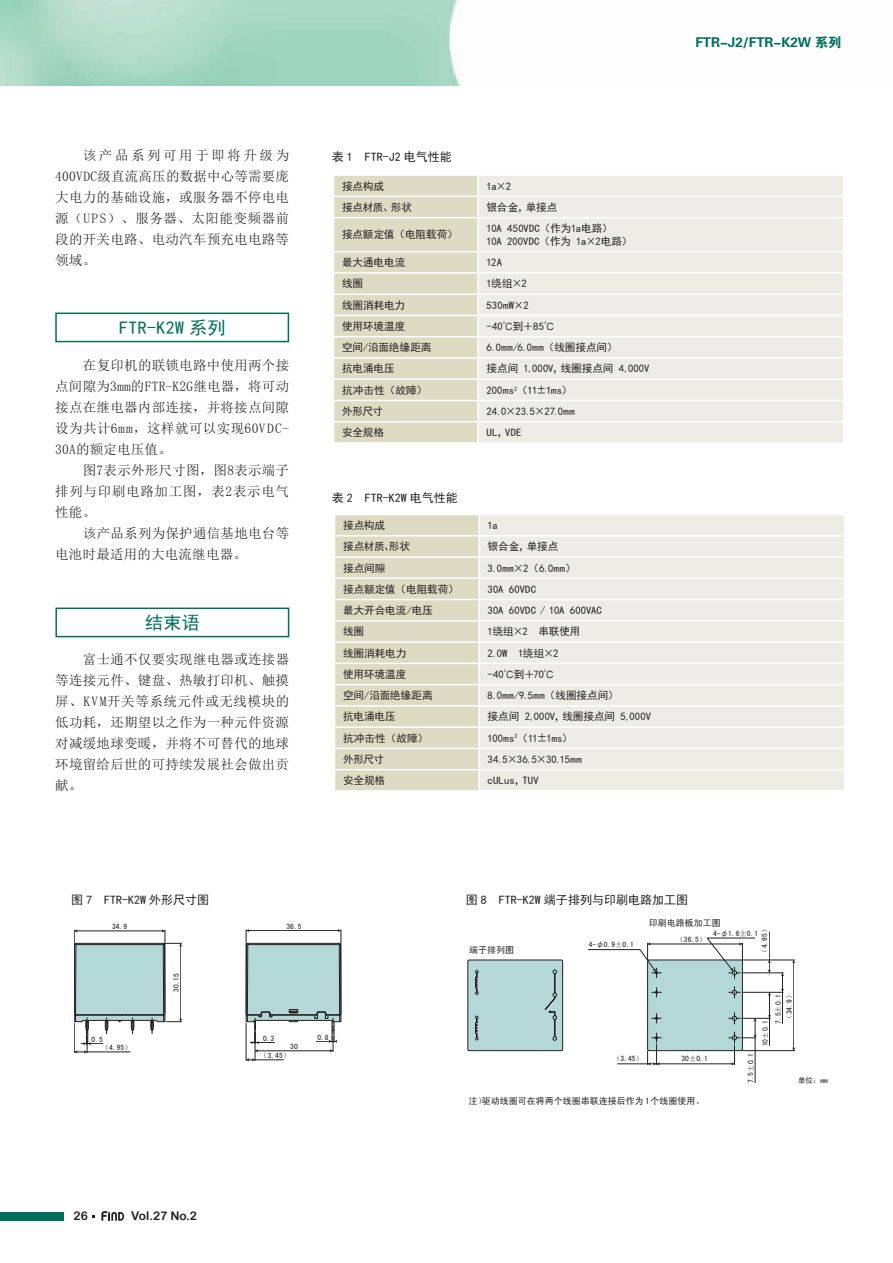
<style>
.page{position:relative;width:893px;height:1263px;background:#fff}
.page>*{position:absolute;margin:0;border:0;box-sizing:border-box;transform-origin:0 0}
.t1{font:18px "Sim Hei";letter-spacing:.02em;color:#00705d}
.t2{font:13.5px/21px "Sim Sun";letter-spacing:.02em;color:#231f20;text-align:justify}
.t3{font:13.5px "FZDHTJW GB1 0";color:#00705d}
.t4{font:12px "Sim Hei";color:#231f20}
.t5{font:12px "Arial Rounded MT Bold";color:#231f20}
.t6{font:10.65px/13.8px "Sim Hei";color:#231f20}
.t7{font:9px "Sim Hei";color:#231f20}
.t8{font:7.5px/7.8px "Sim Hei";color:#231f20}
.s1{font-family:"Gothic BBB Pro Medium 83 pv RKSJ H"}
</style>
<div class="page">
<svg style="left:101px;top:1211px;width:23px;height:10px"></svg>
<div style="left:0;top:1212px;width:64px;height:8px;background:#00705d"></div>
<hr style="left:341px;top:929px;width:1px;height:85px;background:#231f20">
<svg style="left:246px;top:929px;width:95px;height:132px"></svg>
<svg style="left:74px;top:929px;width:109px;height:125px"></svg>
<img style="left:0;top:0;width:462px;height:85px">
<div style="left:55px;top:607px;width:234px;height:30px;border:2px solid #00705d"></div>
<div style="left:55px;top:313px;width:234px;height:29px;border:2px solid #00705d"></div>
<hr style="left:794px;top:960px;width:1px;height:91px;background:#231f20">
<hr style="left:782px;top:973px;width:1px;height:51px;background:#231f20">
<hr style="left:769px;top:931px;width:1px;height:42px;background:#231f20">
<hr style="left:755px;top:1018px;width:1px;height:65px;background:#231f20">
<hr style="left:742px;top:960px;width:53px;height:1px;background:#231f20">
<hr style="left:742px;top:972px;width:42px;height:1px;background:#231f20">
<hr style="left:742px;top:992px;width:42px;height:1px;background:#231f20">
<hr style="left:742px;top:1050px;width:53px;height:1px;background:#231f20">
<svg style="left:588px;top:938px;width:183px;height:127px"></svg>
<svg style="left:468px;top:960px;width:95px;height:91px;background:#abcdcd"></svg>
<div style="left:479px;top:176px;width:364px;height:266px;background:#eeede5"></div>
<hr style="left:478px;top:196px;width:366px;height:1px;background:#fff">
<hr style="left:478px;top:217px;width:366px;height:1px;background:#fff">
<hr style="left:478px;top:251px;width:366px;height:1px;background:#fff">
<hr style="left:478px;top:272px;width:366px;height:2px;background:#fff">
<hr style="left:478px;top:293px;width:366px;height:2px;background:#fff">
<hr style="left:478px;top:315px;width:366px;height:1px;background:#fff">
<hr style="left:478px;top:336px;width:366px;height:1px;background:#fff">
<hr style="left:478px;top:357px;width:366px;height:2px;background:#fff">
<hr style="left:478px;top:378px;width:366px;height:2px;background:#fff">
<hr style="left:478px;top:400px;width:366px;height:1px;background:#fff">
<svg style="left:334px;top:176px;width:144px;height:266px;background:#dfddc7"></svg>
<hr style="left:478px;top:421px;width:366px;height:1px;background:#fff">
<hr style="left:477px;top:422px;width:2px;height:20px;background:#fff">
<div style="left:480px;top:515px;width:364px;height:275px;background:#eeede5"></div>
<hr style="left:479px;top:535px;width:367px;height:1px;background:#fff">
<hr style="left:479px;top:556px;width:367px;height:2px;background:#fff">
<hr style="left:479px;top:577px;width:367px;height:2px;background:#fff">
<hr style="left:479px;top:599px;width:367px;height:1px;background:#fff">
<hr style="left:479px;top:620px;width:367px;height:2px;background:#fff">
<hr style="left:479px;top:641px;width:367px;height:2px;background:#fff">
<hr style="left:479px;top:663px;width:367px;height:1px;background:#fff">
<hr style="left:479px;top:684px;width:367px;height:1px;background:#fff">
<hr style="left:479px;top:705px;width:367px;height:2px;background:#fff">
<hr style="left:479px;top:726px;width:367px;height:2px;background:#fff">
<hr style="left:479px;top:748px;width:367px;height:1px;background:#fff">
<svg style="left:335px;top:515px;width:144px;height:275px;background:#dfddc7"></svg>
<hr style="left:479px;top:769px;width:367px;height:1px;background:#fff">
<hr style="left:478px;top:770px;width:2px;height:20px;background:#fff">
<p class="t2" style="left:55px;top:144px;width:235px;text-indent:28px">该产品系列可用于即将升级为400VDC级直流高压的数据中心等需要庞大电力的基础设施，或服务器不停电电源（UPS）、服务器、太阳能变频器前段的开关电路、电动汽车预充电电路等领域。</p>
<h1 class="t1" style="left:119px;top:318px;width:108px">FTR-K2W 系列</h1>
<p class="t2" style="left:55px;top:354px;width:235px;text-indent:28px">在复印机的联锁电路中使用两个接点间隙为3mm的FTR-K2G继电器，将可动接点在继电器内部连接，并将接点间隙设为共计6mm，这样就可以实现60VDC-30A的额定电压值。</p>
<p class="t2" style="left:55px;top:459px;width:235px;text-indent:28px">图7表示外形尺寸图，图8表示端子排列与印刷电路加工图，表2表示电气性能。</p>
<p class="t2" style="left:55px;top:522px;width:235px;text-indent:28px">该产品系列为保护通信基地电台等电池时最适用的大电流继电器。</p>
<h1 class="t1" style="left:145px;top:613px;width:56px">结束语</h1>
<p class="t2" style="left:55px;top:648px;width:235px;text-indent:28px">富士通不仅要实现继电器或连接器等连接元件、键盘、热敏打印机、触摸屏、KVM开关等系统元件或无线模块的低功耗，还期望以之作为一种元件资源对减缓地球变暖，并将不可替代的地球环境留给后世的可持续发展社会做出贡献。</p>
<p class="t4" style="left:332px;top:151px;width:121px">表 1　FTR-J2 电气性能</p>
<p class="t6" style="left:342px;top:179px;width:43px">接点构成</p>
<p class="t6" style="left:487px;top:179px;width:26px">1a×2</p>
<p class="t6" style="left:342px;top:200px;width:72px">接点材质、形状</p>
<p class="t6" style="left:487px;top:200px;width:72px">银合金，单接点</p>
<p class="t6" style="left:342px;top:228px;width:117px">接点额定值 （电阻载荷）</p>
<p class="t6" style="left:487px;top:221px;width:147px">10A 450VDC （作为1a电路）<br>10A 200VDC （作为 1a×2电路）</p>
<p class="t6" style="left:342px;top:255px;width:65px">最大通电电流</p>
<p class="t6" style="left:487px;top:255px;width:17px">12A</p>
<p class="t6" style="left:342px;top:277px;width:23px">线圈</p>
<p class="t6" style="left:487px;top:277px;width:42px">1绕组×2</p>
<p class="t6" style="left:342px;top:298px;width:65px">线圈消耗电力</p>
<p class="t6" style="left:487px;top:298px;width:44px">530mW×2</p>
<p class="t6" style="left:342px;top:319px;width:65px">使用环境温度</p>
<p class="t6" style="left:487px;top:319px;width:69px">-40℃到＋85℃</p>
<p class="t6" style="left:342px;top:340px;width:91px">空间/沿面绝缘距离</p>
<p class="t6" style="left:487px;top:340px;width:132px">6.0mm/6.0mm （线圈接点间）</p>
<p class="t6" style="left:342px;top:362px;width:54px">抗电涌电压</p>
<p class="t6" style="left:487px;top:362px;width:164px">接点间 1,000V，线圈接点间 4,000V</p>
<p class="t6" style="left:342px;top:383px;width:87px">抗冲击性 （故障）</p>
<p class="t6" style="left:487px;top:383px;width:87px">200ms<sup>2</sup> （11±1ms）</p>
<p class="t6" style="left:342px;top:404px;width:43px">外形尺寸</p>
<p class="t6" style="left:487px;top:404px;width:90px">24.0×23.5×27.0mm</p>
<p class="t6" style="left:342px;top:426px;width:43px">安全规格</p>
<p class="t6" style="left:487px;top:426px;width:36px">UL，VDE</p>
<p class="t4" style="left:332px;top:491px;width:127px">表 2　FTR-K2W 电气性能</p>
<p class="t6" style="left:343px;top:518px;width:43px">接点构成</p>
<p class="t6" style="left:488px;top:518px;width:12px">1a</p>
<p class="t6" style="left:343px;top:540px;width:69px">接点材质、形状</p>
<p class="t6" style="left:488px;top:540px;width:72px">银合金，单接点</p>
<p class="t6" style="left:343px;top:561px;width:44px">接点间隙</p>
<p class="t6" style="left:488px;top:561px;width:90px">3.0mm×2 （6.0mm）</p>
<p class="t6" style="left:343px;top:582px;width:117px">接点额定值 （电阻载荷）</p>
<p class="t6" style="left:488px;top:582px;width:50px">30A 60VDC</p>
<p class="t6" style="left:343px;top:603px;width:92px">最大开合电流/电压</p>
<p class="t6" style="left:488px;top:603px;width:116px">30A 60VDC / 10A 600VAC</p>
<p class="t6" style="left:343px;top:625px;width:23px">线圈</p>
<p class="t6" style="left:488px;top:625px;width:94px">1绕组×2 串联使用</p>
<p class="t6" style="left:343px;top:646px;width:65px">线圈消耗电力</p>
<p class="t6" style="left:488px;top:646px;width:72px">2.0W 1绕组×2</p>
<p class="t6" style="left:343px;top:667px;width:65px">使用环境温度</p>
<p class="t6" style="left:488px;top:667px;width:68px">-40℃到＋70℃</p>
<p class="t6" style="left:343px;top:688px;width:91px">空间/沿面绝缘距离</p>
<p class="t6" style="left:488px;top:688px;width:132px">8.0mm/9.5mm （线圈接点间）</p>
<p class="t6" style="left:343px;top:710px;width:54px">抗电涌电压</p>
<p class="t6" style="left:488px;top:710px;width:165px">接点间 2,000V，线圈接点间 5,000V</p>
<p class="t6" style="left:343px;top:731px;width:87px">抗冲击性 （故障）</p>
<p class="t6" style="left:488px;top:731px;width:86px">100ms<sup>2</sup>（11±1ms）</p>
<p class="t6" style="left:343px;top:752px;width:43px">外形尺寸</p>
<p class="t6" style="left:488px;top:752px;width:96px">34.5×36.5×30.15mm</p>
<p class="t6" style="left:343px;top:773px;width:43px">安全规格</p>
<p class="t6" style="left:488px;top:773px;width:53px">cULus，TUV</p>
<p class="t3" style="left:695px;top:35px;width:148px">FTR-J2/FTR-K2W 系列</p>
<p class="t4" style="left:71px;top:893px;width:139px">图 7　FTR-K2W 外形尺寸图</p>
<p class="t4" style="left:466px;top:893px;width:223px">图 8　FTR-K2W 端子排列与印刷电路加工图</p>
<p class="t8" style="left:112px;top:922px;width:16px">34.9</p>
<p class="t8" style="left:287px;top:922px;width:16px">36.5</p>
<p class="t8" style="left:102px;top:1035px;width:31px;text-indent:-10px">0.5<br>（4.95）</p>
<p class="t8" style="left:172px;top:992px;width:20px;rotate:-90deg">30.15</p>
<p class="t8" style="left:263px;top:1034px;width:13px">0.3</p>
<p class="t8" style="left:260px;top:1052px;width:31px">（3.45）</p>
<p class="t8" style="left:290px;top:1042px;width:9px">30</p>
<p class="t8" style="left:317px;top:1033px;width:13px">0.8</p>
<p class="t5" style="left:74px;top:1208px;width:16px">26</p>
<p class="t5" style="left:131px;top:1209px;width:67px">Vol.27 No.2</p>
<p class="t7" style="left:469px;top:945px;width:46px">端子排列图</p>
<p class="t8" style="left:589px;top:940px;width:46px">4-<span class="s1">φ</span>0.9±0.1</p>
<p class="t7" style="left:649px;top:918px;width:73px">印刷电路板加工图</p>
<p class="t8" style="left:676px;top:935px;width:31px">（36.5）</p>
<p class="t8" style="left:713px;top:929px;width:46px">4-<span class="s1">φ</span>1.6±0.1</p>
<p class="t8" style="left:761px;top:956px;width:31px;rotate:-90deg">（4.95）</p>
<p class="t8" style="left:774px;top:1024px;width:31px;rotate:-90deg">7.5±0.1</p>
<p class="t8" style="left:785px;top:1022px;width:31px;rotate:-90deg">（34.9）</p>
<p class="t8" style="left:761px;top:1046px;width:28px;rotate:-90deg">10±0.1</p>
<p class="t8" style="left:613px;top:1054px;width:31px">（3.45）</p>
<p class="t8" style="left:681px;top:1054px;width:28px">30±0.1</p>
<p class="t8" style="left:746px;top:1083px;width:31px;rotate:-90deg">7.5±0.1</p>
<p class="t8" style="left:798px;top:1076px;width:31px">单位：mm</p>
<p class="t7" style="left:468px;top:1096px;width:238px">注）驱动线圈可在将两个线圈串联连接后作为 1个线圈使用。</p>
</div>
